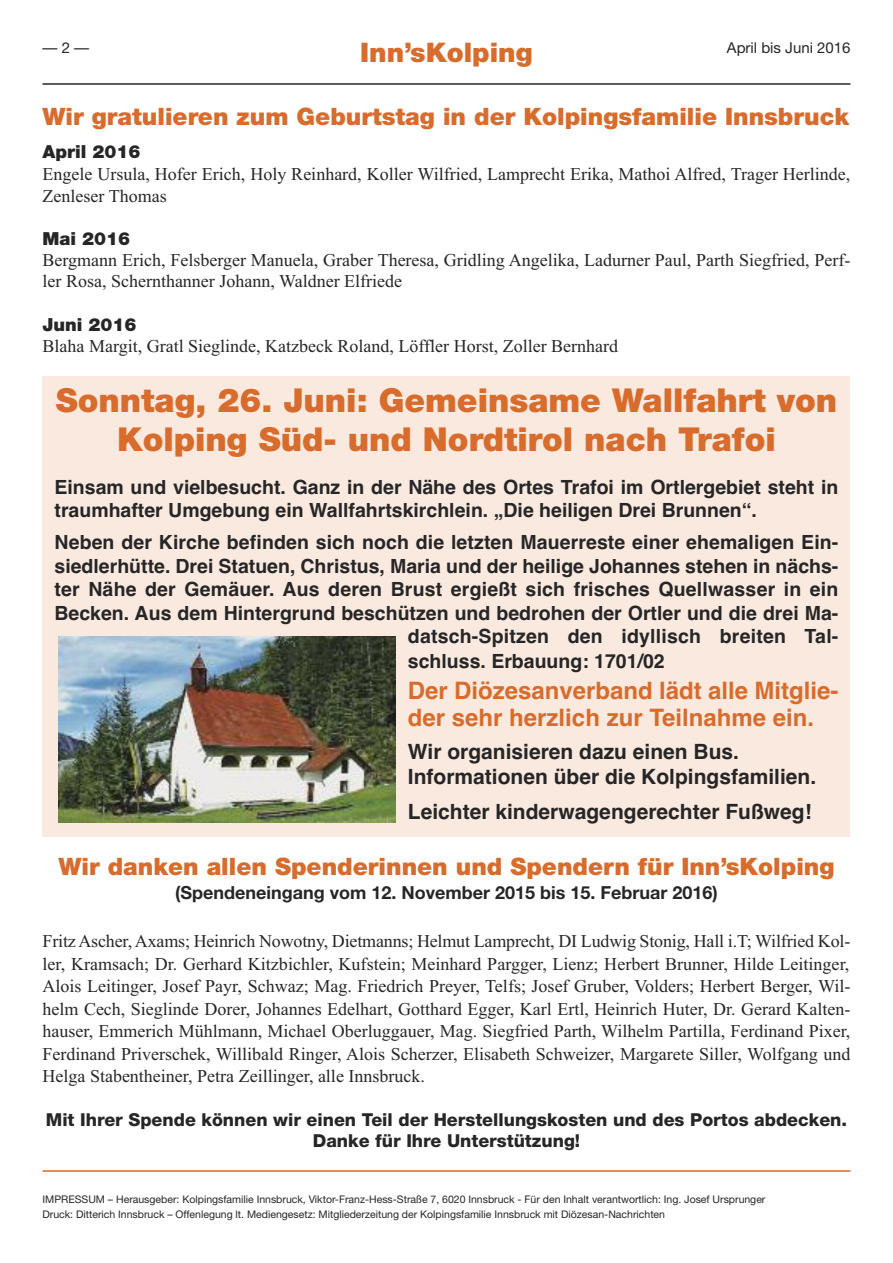
<style>
.page{position:relative;width:893px;height:1263px;background:#fff}
.page>*{position:absolute;margin:0;border:0;box-sizing:border-box;transform-origin:0 0}
.t1{font:900 33px/39.6px "Helvetica Neue";color:#d76c2c;text-align:center}
.t2{font:900 27px "Helvetica Neue";color:#d76c2c}
.t3{font:900 24px "Helvetica Neue";color:#d76c2c}
.t4{font:700 24px/27px "Helvetica";color:#d76c2c}
.t5{font:700 21px/25.2px "Helvetica";color:#272627}
.t6{font:700 19.5px/23.4px "Helvetica";color:#272627}
.t7{font:18px/22.5px "Times New Roman";color:#272627}
.t8{font:700 18px "Helvetica Neue";color:#272627}
.t9{font:900 18px "Helvetica Neue";color:#272627}
.t10{font:800 17.85px/21px "Helvetica Neue";color:#272627;text-align:center}
.t11{font:15px "Helvetica Neue";color:#272627}
.t12{font:10.5px/15px "Helvetica Neue";color:#272627}
</style>
<div class="page">
<hr style="left:43px;top:83px;width:807px;height:2px;background:#272627">
<hr style="left:43px;top:1170px;width:807px;height:2px;background:#d76c2c">
<div style="left:43px;top:376px;width:807px;height:461px;background:#f9e9df"></div>
<img style="left:58px;top:636px;width:338px;height:186px">
<p class="t11" style="left:43px;top:43px;width:48px">—2—</p>
<p class="t11" style="left:727px;top:43px;width:125px">April bis Juni 2016</p>
<h2 class="t2" style="left:360px;top:43px;width:174px">Inn’sKolping</h2>
<h3 class="t3" style="left:43px;top:108px;width:808px">Wir gratulieren zum Geburtstag in der Kolpingsfamilie Innsbruck</h3>
<p class="t9" style="left:43px;top:146px;width:100px">April 2016</p>
<p class="t7" style="left:43px;top:163px;width:809px;line-height:21.6px">Engele Ursula, Hofer Erich, Holy Reinhard, Koller Wilfried, Lamprecht Erika, Mathoi Alfred, Trager Herlinde,<br>Zenleser Thomas</p>
<p class="t9" style="left:43px;top:232px;width:89px">Mai 2016</p>
<p class="t7" style="left:43px;top:250px;width:809px;line-height:21px">Bergmann Erich, Felsberger Manuela, Graber Theresa, Gridling Angelika, Ladurner Paul, Parth Siegfried, Perf&shy;ler Rosa, Schernthanner Johann, Waldner Elfriede</p>
<p class="t9" style="left:43px;top:318px;width:95px">Juni 2016</p>
<p class="t7" style="left:43px;top:335px;width:577px">Blaha Margit, Gratl Sieglinde, Katzbeck Roland, Löffler Horst, Zoller Bernhard</p>
<h1 class="t1" style="left:56px;top:383px;width:783px">Sonntag, 26. Juni: Gemeinsame Wallfahrt von<br>Kolping Süd- und Nordtirol nach Trafoi</h1>
<p class="t6" style="left:55px;top:475px;width:785px">Einsam und vielbesucht. Ganz in der Nähe des Ortes Trafoi im Ortlergebiet steht in traumhafter Umgebung ein Wallfahrtskirchlein. „Die heiligen Drei Brunnen“.</p>
<p class="t6" style="left:55px;top:531px;width:785px">Neben der Kirche befinden sich noch die letzten Mauerreste einer ehemaligen Ein-</p>
<p class="t6" style="left:55px;top:554px;width:785px">siedlerhütte. Drei Statuen, Christus, Maria und der heilige Johannes stehen in nächs-</p>
<p class="t6" style="left:55px;top:578px;width:785px">ter Nähe der Gemäuer. Aus deren Brust ergießt sich frisches Quellwasser in ein</p>
<p class="t6" style="left:55px;top:601px;width:785px">Becken. Aus dem Hintergrund beschützen und bedrohen der Ortler und die drei Ma-</p>
<p class="t6" style="left:408px;top:625px;width:432px">datsch-Spitzen den idyllisch breiten Tal-</p>
<p class="t6" style="left:408px;top:649px;width:258px">schluss. Erbauung: 1701/02</p>
<h3 class="t4" style="left:408px;top:677px;width:432px">Der Diözesanverband lädt alle Mitglie&shy;der sehr herzlich zur Teilnahme ein.</h3>
<p class="t5" style="left:408px;top:739px;width:410px">Wir organisieren dazu einen Bus.<br>Informationen über die Kolpingsfamilien.</p>
<p class="t5" style="left:408px;top:799px;width:405px">Leichter kinderwagengerechter Fußweg!</p>
<h3 class="t3" style="left:58px;top:858px;width:778px">Wir danken allen Spenderinnen und Spendern für Inn’sKolping</h3>
<p class="t8" style="left:175px;top:881px;width:544px">(Spendeneingang vom 12. November 2015 bis 15. Februar 2016)</p>
<p class="t7" style="left:43px;top:929px;width:809px;text-align:justify">Fritz Ascher, Axams; Heinrich Nowotny, Dietmanns; Helmut Lamprecht, DI Ludwig Stonig, Hall i.T; Wilfried Kol&shy;ler, Kramsach; Dr. Gerhard Kitzbichler, Kufstein; Meinhard Pargger, Lienz; Herbert Brunner, Hilde Leitinger, Alois Leitinger, Josef Payr, Schwaz; Mag. Friedrich Preyer, Telfs; Josef Gruber, Volders; Herbert Berger, Wil&shy;helm Cech, Sieglinde Dorer, Johannes Edelhart, Gotthard Egger, Karl Ertl, Heinrich Huter, Dr. Gerard Kalten&shy;hauser, Emmerich Mühlmann, Michael Oberluggauer, Mag. Siegfried Parth, Wilhelm Partilla, Ferdinand Pixer, Ferdinand Priverschek, Willibald Ringer, Alois Scherzer, Elisabeth Schweizer, Margarete Siller, Wolfgang und Helga Stabentheiner, Petra Zeillinger, alle Innsbruck.</p>
<p class="t10" style="left:46px;top:1110px;width:803px">Mit Ihrer Spende können wir einen Teil der Herstellungskosten und des Portos abdecken.<br>Danke für Ihre Unterstützung!</p>
<p class="t12" style="left:43px;top:1193px;width:724px">IMPRESSUM – Herausgeber: Kolpingsfamilie Innsbruck, Viktor-Franz-Hess-Straße 7, 6020 Innsbruck - Für den Inhalt verantwortlich: Ing. Josef Ursprunger<br>Druck: Ditterich Innsbruck – Offenlegung lt. Mediengesetz: Mitgliederzeitung der Kolpingsfamilie Innsbruck mit Diözesan-Nachrichten</p>
</div>
